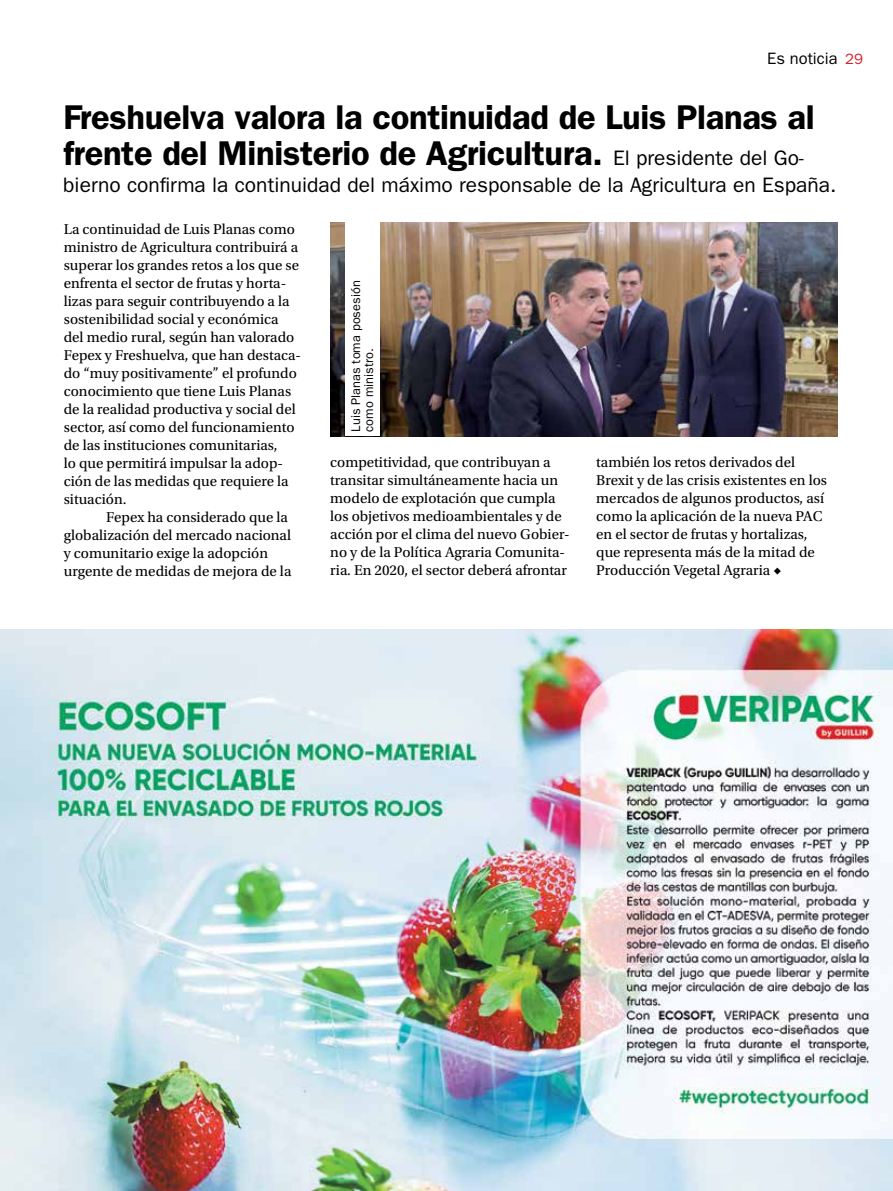
<style>
.page{position:relative;width:893px;height:1191px;background:#fff}
.page>*{position:absolute;margin:0;border:0;box-sizing:border-box;transform-origin:0 0}
.t1{font:600 34.5px/35.7px "ITC Franklin Gothic Std";letter-spacing:-.01em;color:#000}
.t2{font:21px "ITC Franklin Gothic Std";color:#000}
.t3{font:16.5px "ITC Franklin Gothic Std";color:#000}
.t4{font:15px/18px "Utopia Std";color:#000}
.t5{font:15px "ITC Franklin Gothic Std";color:#d2232a}
.t6{font:12.75px/12.8px "ITC Franklin Gothic Std";color:#000}
.s1{font-weight:400;font-size:21px}
</style>
<div class="page">
<img style="left:330px;top:223px;width:508px;height:213px">
<div style="left:345px;top:221px;width:34px;height:215px;background:#fff"></div>
<img style="left:0;top:629px;width:893px;height:562px">
<p class="t3" style="left:767px;top:49px;width:72px">Es noticia</p>
<p class="t5" style="left:845px;top:50px;width:19px">29</p>
<h1 class="t1" style="left:63px;top:100px;width:753px">Freshuelva valora la continuidad de Luis Planas al frente del Ministerio de Agricultura. <span class="s1">El presidente del Go-</span></h1>
<h2 class="t2" style="left:63px;top:173px;width:775px">bierno confirma la continuidad del máximo responsable de la Agricultura en España.</h2>
<p class="t4" style="left:64px;top:220px;width:239px">La continuidad de Luis Planas como ministro de Agricultura contribuirá a superar los grandes retos a los que se enfrenta el sector de frutas y horta&shy;lizas para seguir contribuyendo a la sostenibilidad social y económica del medio rural, según han valorado Fepex y Freshuelva, que han destaca&shy;do “muy positivamente” el profundo conocimiento que tiene Luis Planas de la realidad productiva y social del sector, así como del funcionamiento de las instituciones comunitarias,<br>lo que permitirá impulsar la adop&shy;ción de las medidas que requiere la situación.</p>
<p class="t4" style="left:64px;top:508px;width:229px;text-indent:43px">Fepex ha considerado que la globalización del mercado nacional y comunitario exige la adopción urgente de medidas de mejora de la</p>
<p class="t6" style="left:350px;top:431px;width:152px;rotate:-90deg">Luis Planas toma posesión como ministro.</p>
<p class="t4" style="left:330px;top:453px;width:241px">competitividad, que contribuyan a transitar simultáneamente hacia un modelo de explotación que cumpla los objetivos medioambientales y de acción por el clima del nuevo Gobier&shy;no y de la Política Agraria Comunita&shy;ria. En 2020, el sector deberá afrontar</p>
<p class="t4" style="left:596px;top:453px;width:232px">también los retos derivados del Brexit y de las crisis existentes en los mercados de algunos productos, así como la aplicación de la nueva PAC en el sector de frutas y hortalizas, que representa más de la mitad de Producción Vegetal Agraria ◆</p>
</div>
